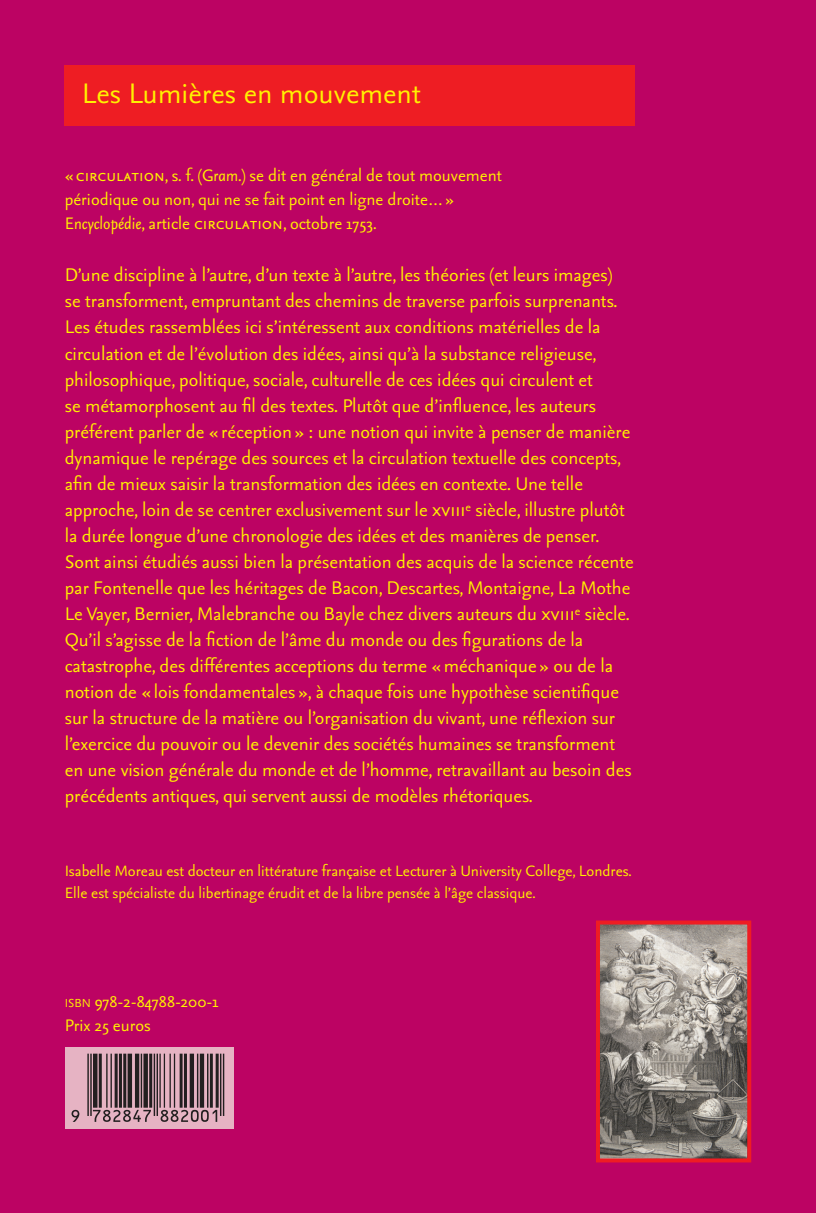
<style>
.page{position:relative;width:816px;height:1213px;background:#fff}
.page>*{position:absolute;margin:0;border:0;box-sizing:border-box;transform-origin:0 0}
.t1{font:72px "Ean P48 L";color:#231f20}
.t2{font:34px "Seria Sans";color:#fff101}
.t3{font:22px/26px "Seria Sans";color:#fff101}
.t4{font:20px/24px "Seria Sans";color:#fff101}
.t5{font:18px/22px "Seria Sans";color:#fff101}
.s1{font-family:"Seria Sans Regular Caps"}
.s2{font-style:italic}
.s3{font-size:14px}
</style>
<div class="page">
<div style="left:0;top:0;width:815px;height:1212px;background:#bc0363"></div>
<div style="left:65px;top:65px;width:569px;height:61px;background:#ee1d23"></div>
<img style="left:600px;top:925px;width:146px;height:232px">
<div style="left:595px;top:920px;width:156px;height:242px;border:4px solid #ee1d23"></div>
<div style="left:65px;top:1047px;width:168px;height:81px;background:#e6b3c3"></div>
<h2 class="t2" style="left:82px;top:81px;width:340px">Les Lumières en mouvement</h2>
<p class="t4" style="left:65px;top:166px;width:438px">« <span class="s1">circulation</span>, s. f. (<span class="s2">Gram</span>.) se dit en général de tout mouvement périodique ou non, qui ne se fait point en ligne droite… »<br><span class="s2">Encyclopédie</span>, article <span class="s1">circulation</span>, octobre 1753.</p>
<p class="t3" style="left:65px;top:264px;width:570px">D’une discipline à l’autre, d’un texte à l’autre, les théories (et leurs images)<br>se transforment, empruntant des chemins de traverse parfois surprenants.<br>Les études rassemblées ici s’intéressent aux conditions matérielles de la circulation et de l’évolution des idées, ainsi qu’à la substance religieuse, philosophique, politique, sociale, culturelle de ces idées qui circulent et<br>se métamorphosent au fil des textes. Plutôt que d’influence, les auteurs préférent parler de « réception » : une notion qui invite à penser de manière dynamique le repérage des sources et la circulation textuelle des concepts, afin de mieux saisir la transformation des idées en contexte. Une telle approche, loin de se centrer exclusivement sur le <span class="s1">xviii</span><sup>e</sup> siècle, illustre plutôt la durée longue d’une chronologie des idées et des manières de penser.<br>Sont ainsi étudiés aussi bien la présentation des acquis de la science récente par Fontenelle que les héritages de Bacon, Descartes, Montaigne, La Mothe Le Vayer, Bernier, Malebranche ou Bayle chez divers auteurs du <span class="s1">xviii</span><sup>e</sup> siècle.<br>Qu’il s’agisse de la fiction de l’âme du monde ou des figurations de la catastrophe, des différentes acceptions du terme « méchanique » ou de la notion de « lois fondamentales », à chaque fois une hypothèse scientifique sur la structure de la matière ou l’organisation du vivant, une réflexion sur l’exercice du pouvoir ou le devenir des sociétés humaines se transforment en une vision générale du monde et de l’homme, retravaillant au besoin des précédents antiques, qui servent aussi de modèles rhétoriques.</p>
<p class="t5" style="left:65px;top:861px;width:568px">Isabelle Moreau est docteur en littérature française et Lecturer à University College, Londres.<br>Elle est spécialiste du libertinage érudit et de la libre pensée à l’âge classique.</p>
<p class="t4" style="left:65px;top:991px;width:155px"><span class="s3">ISBN</span> 978-2-84788-200-1<br>Prix 25 euros</p>
<h1 class="t1" style="left:71px;top:1053px;width:154px">9:HSMIOH=]]WUUV:</h1>
</div>
